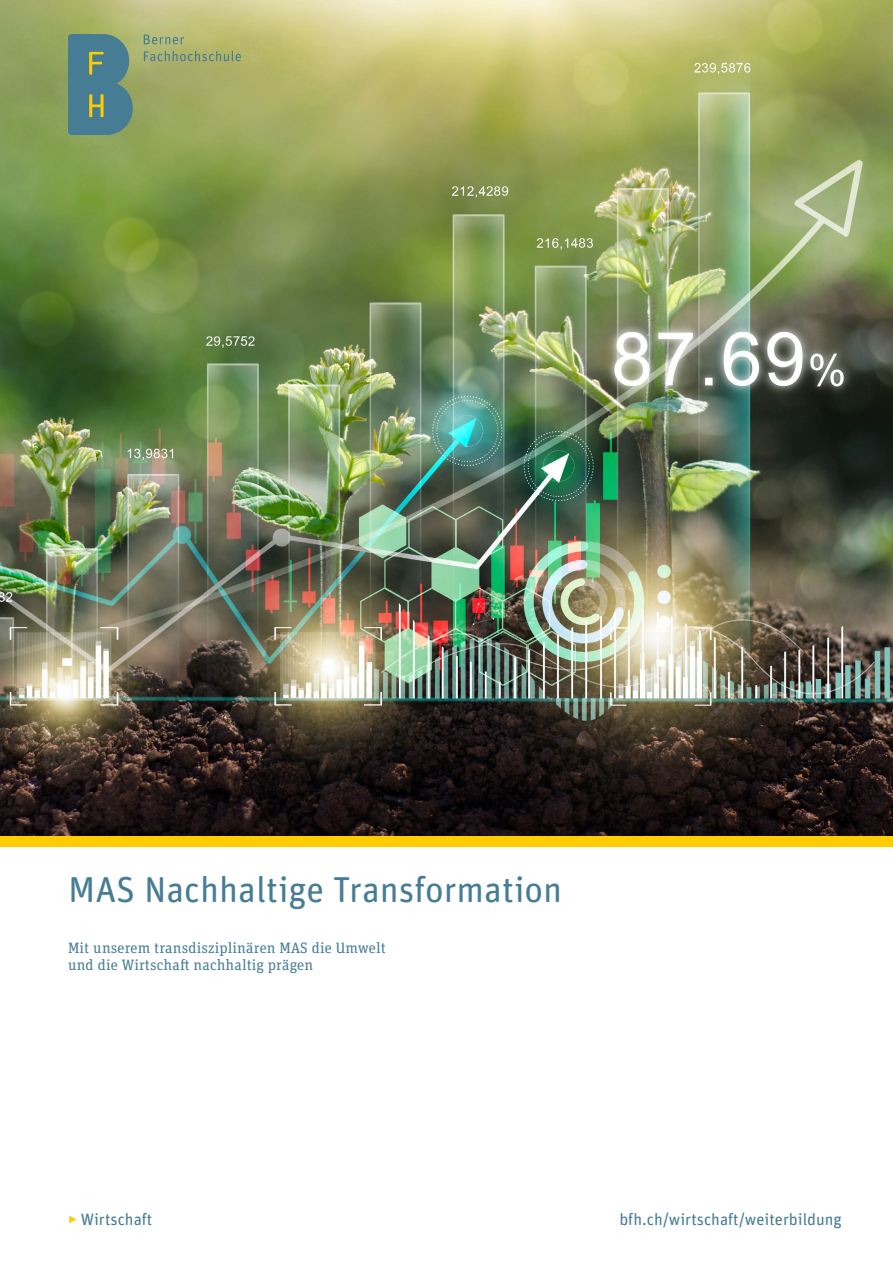
<style>
.page{position:relative;width:893px;height:1263px;background:#fff}
.page>*{position:absolute;margin:0;border:0;box-sizing:border-box;transform-origin:0 0}
.t1{font:36px "Unit Rounded Pro";color:#467d95}
.t2{font:16.5px "Unit Rounded Pro";color:#467d95}
.t3{font:15px/17px "Unit Slab Pro";letter-spacing:.01em;color:#467d95}
.s1{font-weight:300;color:#fc0}
</style>
<div class="page">
<img style="left:0;top:0;width:893px;height:837px">
<div style="left:0;top:837px;width:893px;height:10px;background:#fc0"></div>
<svg style="left:68px;top:34px;width:65px;height:101px;background:#578589"></svg>
<svg style="left:144px;top:35px;width:40px;height:9px"></svg>
<svg style="left:144px;top:51px;width:97px;height:10px"></svg>
<h1 class="t1" style="left:68px;top:864px;width:496px">MAS Nachhaltige Transformation</h1>
<p class="t3" style="left:68px;top:938px;width:319px">Mit unserem transdisziplinären MAS die Umwelt und die Wirtschaft nachhaltig prägen</p>
<p class="t2" style="left:68px;top:1207px;width:86px"><span class="s1">‣</span> Wirtschaft</p>
<p class="t2" style="left:619px;top:1207px;width:224px">bfh.ch/wirtschaft/weiterbildung</p>
</div>
